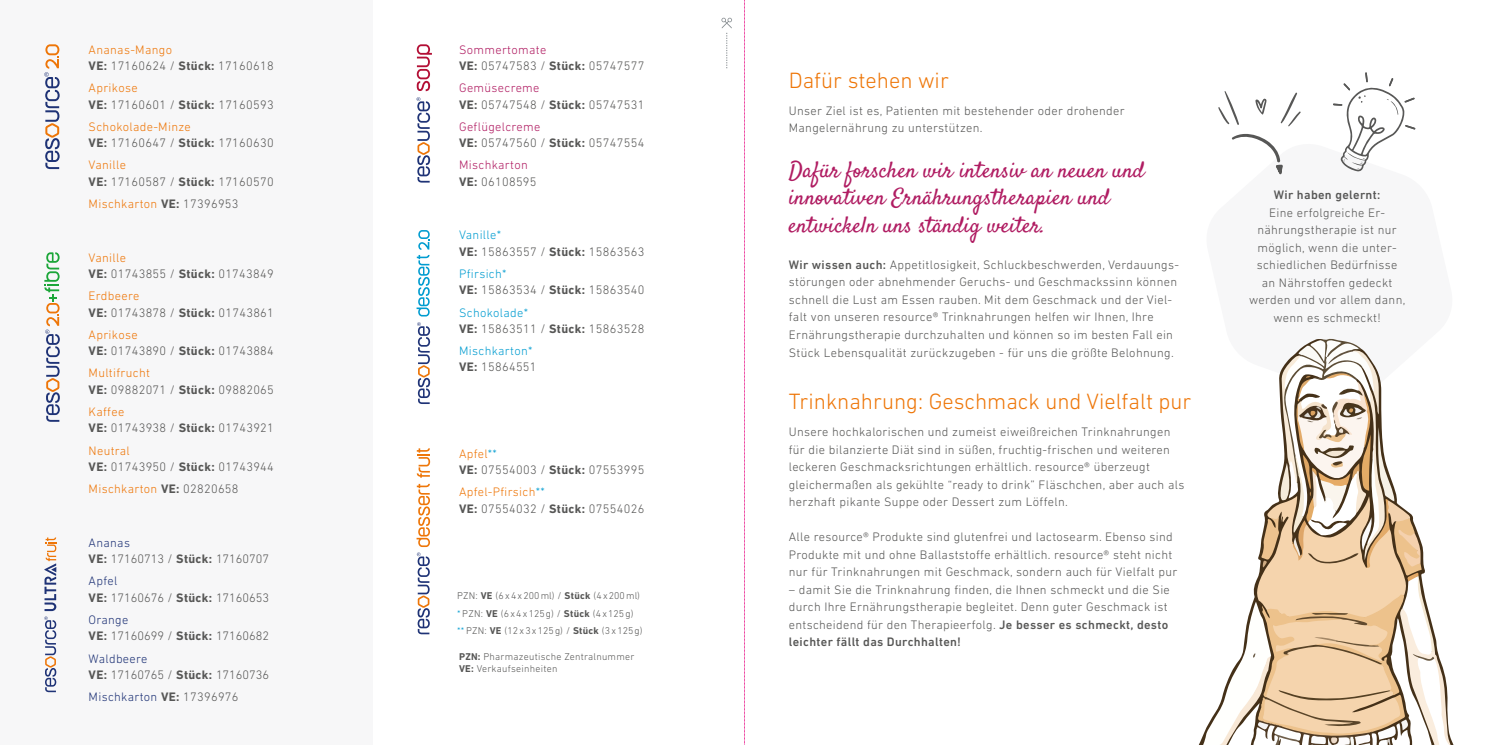
<style>
.page{position:relative;width:1489px;height:745px;background:#fff}
.page>*{position:absolute;margin:0;border:0;box-sizing:border-box;transform-origin:0 0}
.t1{font:22.5px/27.5px "Satisfy";color:#b01c62}
.t2{font:300 22.5px "DIN Next LT Pro";color:#ee7608}
.t3{font:300 12.5px/17.5px "DIN Next LT Pro";letter-spacing:.025em;color:#575756}
.t4{font:300 12.5px/16.2px "DIN Next LT Pro";color:#575756}
.t5{font:300 12.5px "DIN Next LT Pro";letter-spacing:.025em;color:#ee7608}
.t6{font:300 12.5px/16.2px "DIN Next LT Pro";letter-spacing:.025em;color:#009cd0}
.t7{font:300 12.5px/16.2px "DIN Next LT Pro";letter-spacing:.025em;color:#b01c62}
.t8{font:300 12.5px "DIN Next LT Pro";letter-spacing:.025em;color:#1f3376}
.t9{font:500 12.5px "DIN Next LT Pro";letter-spacing:.025em;color:#575756}
.t10{font:300 10px/17.5px "DIN Next LT Pro";letter-spacing:.125em;color:#575756}
.t11{font:300 10px/12px "DIN Next LT Pro";letter-spacing:.025em;color:#575756}
.s1{color:#ee7608}
.s2{font-weight:700}
.s3{font-weight:700;color:#575756}
.s4{color:#575756}
.s5{color:#1f3376}
.s6{color:#b01c62}
.s7{color:#009cd0}
.s8{font-weight:500}
</style>
<div class="page">
<div style="left:0;top:0;width:372px;height:744px;background:#f7f7f8"></div>
<svg style="left:1232px;top:134px;width:50px;height:41px"></svg>
<svg style="left:1218px;top:91px;width:21px;height:34px"></svg>
<svg style="left:1280px;top:92px;width:20px;height:35px"></svg>
<svg style="left:1255px;top:98px;width:11px;height:17px"></svg>
<svg style="left:1333px;top:72px;width:82px;height:100px"></svg>
<svg style="left:721px;top:18px;width:11px;height:50px"></svg>
<svg style="left:1198px;top:338px;width:256px;height:407px"></svg>
<svg style="left:417px;top:322px;width:13px;height:82px"></svg>
<svg style="left:416px;top:230px;width:13px;height:86px"></svg>
<svg style="left:417px;top:44px;width:15px;height:47px"></svg>
<svg style="left:416px;top:97px;width:14px;height:85px"></svg>
<svg style="left:416px;top:552px;width:14px;height:82px"></svg>
<svg style="left:417px;top:448px;width:13px;height:29px"></svg>
<svg style="left:416px;top:483px;width:14px;height:63px"></svg>
<svg style="left:44px;top:44px;width:16px;height:125px"></svg>
<svg style="left:44px;top:252px;width:16px;height:169px"></svg>
<svg style="left:44px;top:616px;width:12px;height:75px"></svg>
<svg style="left:44px;top:537px;width:12px;height:73px"></svg>
<svg style="left:744px;top:0;width:1px;height:745px"></svg>
<p class="t3" style="left:89px;top:41px;width:186px;line-height:16.2px"><span class="s1">Ananas-Mango<br></span><span class="s2">VE:</span> 17160624 / <span class="s2">Stück:</span> 17160618</p>
<p class="t3" style="left:89px;top:80px;width:187px;line-height:16.2px"><span class="s1">Aprikose<br></span><span class="s2">VE:</span> 17160601 / <span class="s2">Stück:</span> 17160593</p>
<p class="t3" style="left:89px;top:118px;width:187px;line-height:16.2px"><span class="s1">Schokolade-Minze<br></span><span class="s2">VE:</span> 17160647 / <span class="s2">Stück:</span> 17160630</p>
<p class="t3" style="left:89px;top:157px;width:187px;line-height:16.2px"><span class="s1">Vanille<br></span><span class="s2">VE:</span> 17160587 / <span class="s2">Stück:</span> 17160570</p>
<p class="t5" style="left:89px;top:196px;width:151px">Mischkarton <span class="s3">VE:</span> <span class="s4">17396953</span></p>
<p class="t3" style="left:89px;top:249px;width:187px;line-height:16.2px"><span class="s1">Vanille<br></span><span class="s2">VE:</span> 01743855 / <span class="s2">Stück:</span> 01743849</p>
<p class="t3" style="left:89px;top:287px;width:187px;line-height:16.2px"><span class="s1">Erdbeere<br></span><span class="s2">VE:</span> 01743878 / <span class="s2">Stück:</span> 01743861</p>
<p class="t3" style="left:89px;top:326px;width:187px;line-height:16.2px"><span class="s1">Aprikose<br></span><span class="s2">VE:</span> 01743890 / <span class="s2">Stück:</span> 01743884</p>
<p class="t3" style="left:89px;top:364px;width:187px;line-height:16.2px"><span class="s1">Multifrucht<br></span><span class="s2">VE:</span> 09882071 / <span class="s2">Stück:</span> 09882065</p>
<p class="t3" style="left:89px;top:403px;width:187px;line-height:16.2px"><span class="s1">Kaffee<br></span><span class="s2">VE:</span> 01743938 / <span class="s2">Stück:</span> 01743921</p>
<p class="t3" style="left:89px;top:442px;width:187px;line-height:16.2px"><span class="s1">Neutral<br></span><span class="s2">VE:</span> 01743950 / <span class="s2">Stück:</span> 01743944</p>
<p class="t5" style="left:89px;top:481px;width:151px">Mischkarton <span class="s3">VE:</span> <span class="s4">02820658</span></p>
<p class="t4" style="left:89px;top:534px;width:182px"><span class="s5">Ananas<br></span><span class="s2">VE:</span> 17160713 / <span class="s2">Stück:</span> 17160707</p>
<p class="t4" style="left:89px;top:572px;width:182px"><span class="s5">Apfel<br></span><span class="s2">VE:</span> 17160676 / <span class="s2">Stück:</span> 17160653</p>
<p class="t4" style="left:89px;top:611px;width:182px"><span class="s5">Orange<br></span><span class="s2">VE:</span> 17160699 / <span class="s2">Stück:</span> 17160682</p>
<p class="t4" style="left:89px;top:649px;width:182px"><span class="s5">Waldbeere<br></span><span class="s2">VE:</span> 17160765 / <span class="s2">Stück:</span> 17160736</p>
<p class="t8" style="left:89px;top:689px;width:151px">Mischkarton <span class="s3">VE:</span> <span class="s4">17396976</span></p>
<p class="t3" style="left:459px;top:41px;width:187px;line-height:16.2px"><span class="s6">Sommertomate<br></span><span class="s2">VE:</span> 05747583 / <span class="s2">Stück:</span> 05747577</p>
<p class="t3" style="left:459px;top:80px;width:187px;line-height:16.2px"><span class="s6">Gemüsecreme<br></span><span class="s2">VE:</span> 05747548 / <span class="s2">Stück:</span> 05747531</p>
<p class="t3" style="left:459px;top:118px;width:187px;line-height:16.2px"><span class="s6">Geflügelcreme<br></span><span class="s2">VE:</span> 05747560 / <span class="s2">Stück:</span> 05747554</p>
<p class="t7" style="left:459px;top:157px;width:79px">Mischkarton<br><span class="s3">VE:</span> <span class="s4">06108595</span></p>
<p class="t3" style="left:459px;top:227px;width:187px;line-height:16.2px"><span class="s7">Vanille*<br></span><span class="s2">VE:</span> 15863557 / <span class="s2">Stück:</span> 15863563</p>
<p class="t3" style="left:459px;top:265px;width:187px;line-height:16.2px"><span class="s7">Pfirsich*<br></span><span class="s2">VE:</span> 15863534 / <span class="s2">Stück:</span> 15863540</p>
<p class="t3" style="left:459px;top:304px;width:187px;line-height:16.2px"><span class="s7">Schokolade*<br></span><span class="s2">VE:</span> 15863511 / <span class="s2">Stück:</span> 15863528</p>
<p class="t6" style="left:459px;top:342px;width:79px">Mischkarton*<br><span class="s3">VE:</span> <span class="s4">15864551</span></p>
<p class="t3" style="left:459px;top:445px;width:187px;line-height:16.2px"><span class="s1">Apfel</span><span class="s7">**<br></span><span class="s2">VE:</span> 07554003 / <span class="s2">Stück:</span> 07553995</p>
<p class="t3" style="left:459px;top:483px;width:187px;line-height:16.2px"><span class="s1">Apfel-Pfirsich</span><span class="s7">**<br></span><span class="s2">VE:</span> 07554032 / <span class="s2">Stück:</span> 07554026</p>
<p class="t10" style="left:457px;top:586px;width:187px">PZN: <span class="s2">VE</span> (6x4x200ml) / <span class="s2">Stück</span> (4x200ml) <span class="s7">*</span> PZN: <span class="s2">VE</span> (6x4x125g) / <span class="s2">Stück</span> (4x125g) <span class="s7">**</span> PZN: <span class="s2">VE</span> (12x3x125g) / <span class="s2">Stück</span> (3x125g)</p>
<p class="t11" style="left:459px;top:649px;width:177px"><span class="s2">PZN:</span> Pharmazeutische Zentralnummer<br><span class="s2">VE:</span> Verkaufseinheiten</p>
<h1 class="t2" style="left:788px;top:67px;width:162px">Dafür stehen wir</h1>
<p class="t3" style="left:788px;top:102px;width:337px">Unser Ziel ist es, Patienten mit bestehender oder drohender<br>Mangelernährung zu unterstützen.</p>
<h1 class="t1" style="left:788px;top:158px;width:357px">Dafür forschen wir intensiv an neuen und innovativen Ernährungstherapien und entwickeln uns ständig weiter.</h1>
<p class="t3" style="left:788px;top:255px;width:392px"><span class="s8">Wir wissen auch:</span> Appetitlosigkeit, Schluckbeschwerden, Verdauungs&shy;störungen oder abnehmender Geruchs- und Geschmackssinn können schnell die Lust am Essen rauben. Mit dem Geschmack und der Viel&shy;falt von unseren resource® Trinknahrungen helfen wir Ihnen, Ihre Ernährungstherapie durchzuhalten und können so im besten Fall ein Stück Lebensqualität zurückzugeben - für uns die größte Belohnung.</p>
<h1 class="t2" style="left:788px;top:388px;width:404px">Trinknahrung: Geschmack und Vielfalt pur</h1>
<p class="t3" style="left:788px;top:422px;width:397px">Unsere hochkalorischen und zumeist eiweißreichen Trinknahrungen für die bilanzierte Diät sind in süßen, fruchtig-frischen und weiteren leckeren Geschmacksrichtungen erhältlich. resource® überzeugt gleichermaßen als gekühlte “ready to drink” Fläschchen, aber auch als herzhaft pikante Suppe oder Dessert zum Löffeln.</p>
<p class="t3" style="left:788px;top:527px;width:390px">Alle resource® Produkte sind glutenfrei und lactosearm. Ebenso sind<br>Produkte mit und ohne Ballaststoffe erhältlich. resource® steht nicht nur für Trinknahrungen mit Geschmack, sondern auch für Vielfalt pur</p>
<p class="t3" style="left:788px;top:580px;width:382px">– damit Sie die Trinknahrung finden, die Ihnen schmeckt und die Sie durch Ihre Ernährungstherapie begleitet. Denn guter Geschmack ist entscheidend für den Therapieerfolg. <span class="s8">Je besser es schmeckt, desto leichter fällt das Durchhalten!</span></p>
<p class="t9" style="left:1273px;top:188px;width:108px">Wir haben gelernt:</p>
<p class="t3" style="left:1248px;top:203px;width:158px;text-align:center">Eine erfolgreiche Er&shy;nährungstherapie ist nur möglich, wenn die unter&shy;schiedlichen Bedürfnisse an Nährstoffen gedeckt werden und vor allem dann, wenn es schmeckt!</p>
</div>
